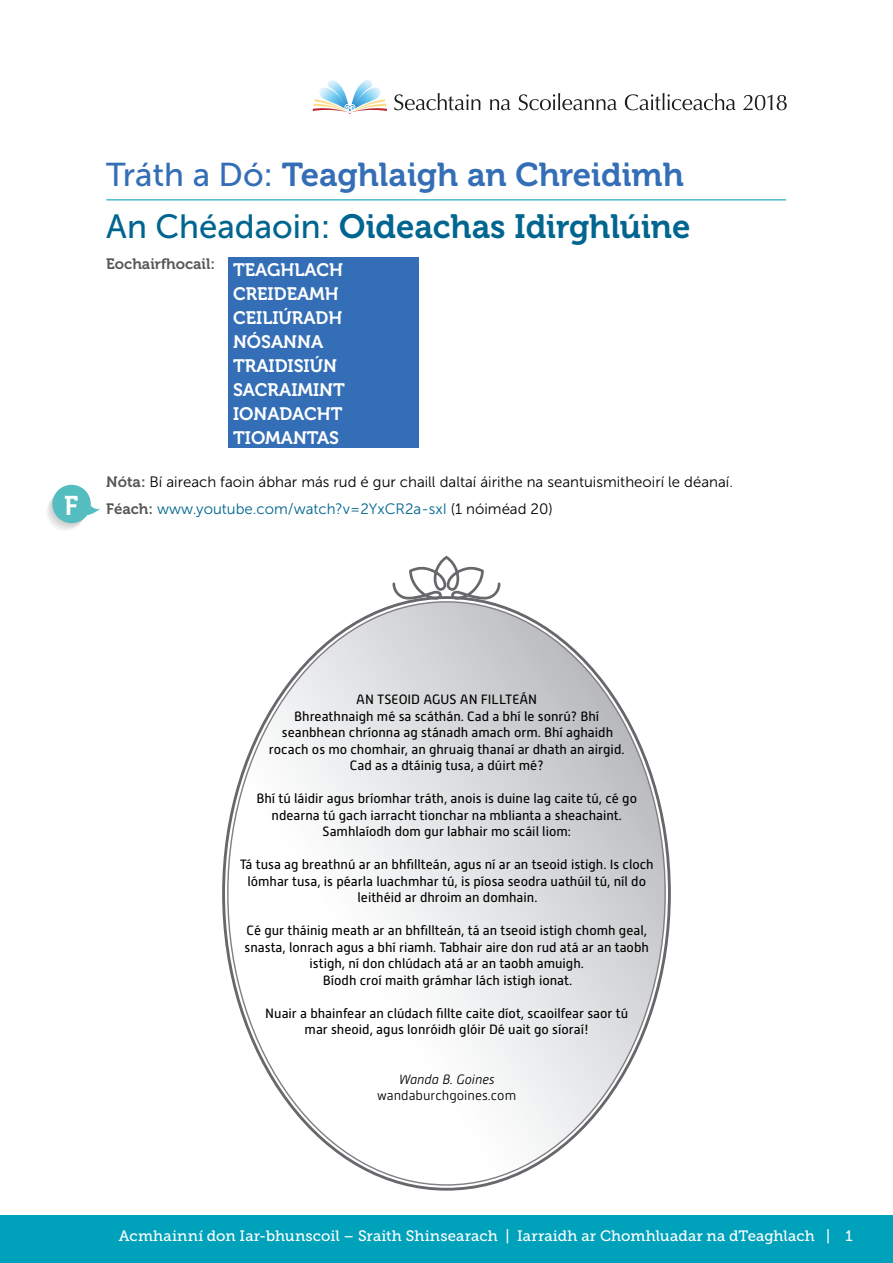
<style>
.page{position:relative;width:893px;height:1263px;background:#fff}
.page>*{position:absolute;margin:0;border:0;box-sizing:border-box;transform-origin:0 0}
.t1{font:33.6px "Museo 700";color:#00658f}
.t2{font:33px "Museo 700";color:#336eb6}
.t3{font:27px "Museo 700";color:#fff}
.t4{font:18px/24px "Museo 700";color:#fff}
.t5{font:15px/27.3px "Museo Sans 300";color:#000}
.t6{font:15px "Museo Slab 500";letter-spacing:.005em;color:#fff}
.t7{font:15px "Museo 700";color:#575756}
.t8{font:13.5px/16.5px "Alwyn New";color:#000;text-align:center}
.t9{font:300 13.5px "Alwyn New Rounded";color:#000}
.t10{font:italic 300 13.5px "Alwyn New Rounded";color:#000}
.s1{font-family:"Museo Sans 500"}
.s2{font-family:"Museo 700";color:#575756}
.s3{color:#00658f}
</style>
<div class="page">
<svg style="left:222px;top:600px;width:449px;height:591px"></svg>
<svg style="left:228px;top:602px;width:437px;height:583px"></svg>
<svg style="left:392px;top:555px;width:109px;height:45px"></svg>
<div style="left:0;top:1215px;width:893px;height:48px;background:#00a1ba"></div>
<svg style="left:394px;top:93px;width:86px;height:17px"></svg>
<svg style="left:490px;top:99px;width:20px;height:11px"></svg>
<svg style="left:519px;top:93px;width:98px;height:17px"></svg>
<svg style="left:625px;top:93px;width:111px;height:17px"></svg>
<svg style="left:743px;top:95px;width:44px;height:15px"></svg>
<svg style="left:313px;top:80px;width:74px;height:34px"></svg>
<div style="left:229px;top:257px;width:190px;height:191px;background:#336eb6"></div>
<svg style="left:47px;top:485px;width:53px;height:45px"></svg>
<hr style="left:106px;top:199px;width:680px;height:1px;background:#00a1ba">
<h3 class="t3" style="left:64px;top:490px;width:16px">F</h3>
<h2 class="t2" style="left:106px;top:156px;width:579px"><span class="s1">Tráth a Dó:</span> Teaghlaigh an Chreidimh</h2>
<h1 class="t1" style="left:106px;top:207px;width:586px"><span class="s1">An Chéadaoin:</span> Oideachas Idirghlúine</h1>
<p class="t7" style="left:106px;top:255px;width:110px">Eochairfhocail:</p>
<h3 class="t4" style="left:233px;top:258px;width:113px">TEAGHLACH<br>CREIDEAMH<br>CEILIÚRADH<br>NÓSANNA<br>TRAIDISIÚN<br>SACRAIMINT<br>IONADACHT<br>TIOMANTAS</h3>
<p class="t5" style="left:106px;top:468px;width:628px"><span class="s2">Nóta:</span> Bí aireach faoin ábhar más rud é gur chaill daltaí áirithe na seantuismitheoirí le déanaí.<br><span class="s2">Féach:</span> <span class="s3">www.youtube.com/watch?v=2YxCR2a-sxI</span> (1 nóiméad 20)</p>
<p class="t8" style="left:269px;top:691px;width:357px">AN TSEOID AGUS AN FILLTEÁN<br>Bhreathnaigh mé sa scáthán. Cad a bhí le sonrú? Bhí seanbhean chríonna ag stánadh amach orm. Bhí aghaidh rocach os mo chomhair, an ghruaig thanaí ar dhath an airgid.<br>Cad as a dtáinig tusa, a dúirt mé?</p>
<p class="t8" style="left:256px;top:790px;width:382px">Bhí tú láidir agus bríomhar tráth, anois is duine lag caite tú, cé go ndearna tú gach iarracht tionchar na mblianta a sheachaint.<br>Samhlaíodh dom gur labhair mo scáil liom:</p>
<p class="t8" style="left:240px;top:856px;width:416px">Tá tusa ag breathnú ar an bhfillteán, agus ní ar an tseoid istigh. Is cloch lómhar tusa, is péarla luachmhar tú, is píosa seodra uathúil tú, níl do leithéid ar dhroim an domhain.</p>
<p class="t8" style="left:245px;top:922px;width:406px">Cé gur tháinig meath ar an bhfillteán, tá an tseoid istigh chomh geal, snasta, lonrach agus a bhí riamh. Tabhair aire don rud atá ar an taobh istigh, ní don chlúdach atá ar an taobh amuigh.<br>Bíodh croí maith grámhar lách istigh ionat.</p>
<p class="t8" style="left:265px;top:1005px;width:364px">Nuair a bhainfear an clúdach fillte caite díot, scaoilfear saor tú mar sheoid, agus lonróidh glóir Dé uait go síoraí!</p>
<p class="t10" style="left:399px;top:1072px;width:97px">Wanda B. Goines</p>
<p class="t9" style="left:377px;top:1088px;width:140px">wandaburchgoines.com</p>
<p class="t6" style="left:119px;top:1227px;width:735px">Acmhainní don Iar-bhunscoil – Sraith Shinsearach | Iarraidh ar Chomhluadar na dTeaghlach | 1</p>
</div>
